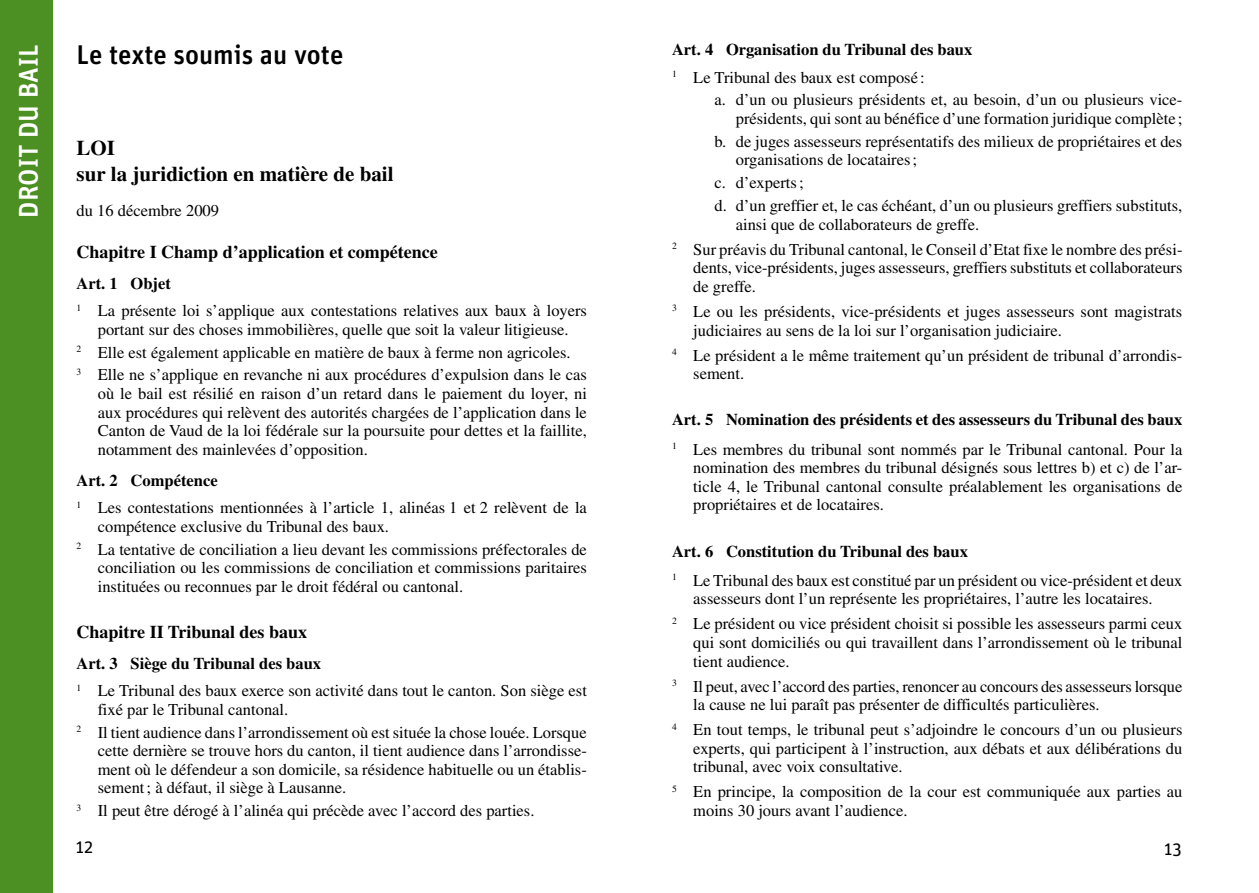
<style>
.page{position:relative;width:1259px;height:893px;background:#fff}
.page>*{position:absolute;margin:0;border:0;box-sizing:border-box;transform-origin:0 0}
.t1{font:500 27px "Unit";color:#000}
.t2{font:500 27px "Unit";color:#fff}
.t3{font:700 21px/25.2px "Times";color:#000}
.t4{font:700 18px "Times";color:#000}
.t5{font:18px "Unit";color:#000}
.t6{font:16.5px/18.6px "Times";color:#000}
.t7{font:700 16.5px/27.2px "Times";color:#000}
.s1{font-weight:700}
.s2{font-weight:400}
</style>
<div class="page">
<div style="left:0;top:0;width:53px;height:893px;background:#4c8f22"></div>
<h1 class="t2" style="left:11px;top:218px;width:175px;rotate:-90deg">DROIT DU BAIL</h1>
<h1 class="t1" style="left:77px;top:38px;width:268px">Le texte soumis au vote</h1>
<p class="t3" style="left:77px;top:135px;width:318px">LOI<br>sur la juridiction en matière de bail</p>
<p class="t6" style="left:77px;top:201px;width:144px">du 16 décembre 2009</p>
<p class="t4" style="left:77px;top:241px;width:363px">Chapitre I Champ d’application et compétence</p>
<p class="t6" style="left:77px;top:270px;width:512px;line-height:27.2px"><span class="s1">Art. 1 Objet<br></span><sup>1</sup> La présente loi s’applique aux contestations relatives aux baux à loyers</p>
<p class="t6" style="left:77px;top:318px;width:512px;line-height:22.8px;text-indent:21px">portant sur des choses immobilières, quelle que soit la valeur litigieuse.<br><sup>2</sup> Elle est également applicable en matière de baux à ferme non agricoles.<br><sup>3</sup> Elle ne s’applique en revanche ni aux procédures d’expulsion dans le cas</p>
<p class="t6" style="left:98px;top:384px;width:491px;text-align:justify">où le bail est résilié en raison d’un retard dans le paiement du loyer, ni aux procédures qui relèvent des autorités chargées de l’application dans le Canton de Vaud de la loi fédérale sur la poursuite pour dettes et la faillite, notamment des mainlevées d’opposition.</p>
<p class="t6" style="left:77px;top:467px;width:512px;line-height:27.2px"><span class="s1">Art. 2 Compétence<br></span><sup>1</sup> Les contestations mentionnées à l’article 1, alinéas 1 et 2 relèvent de la</p>
<p class="t6" style="left:77px;top:515px;width:512px;line-height:22.8px;text-indent:21px">compétence exclusive du Tribunal des baux.<br><sup>2</sup> La tentative de conciliation a lieu devant les commissions préfectorales de</p>
<p class="t6" style="left:98px;top:558px;width:490px">conciliation ou les commissions de conciliation et commissions paritaires instituées ou reconnues par le droit fédéral ou cantonal.</p>
<p class="t4" style="left:77px;top:621px;width:232px">Chapitre II Tribunal des baux</p>
<p class="t6" style="left:77px;top:650px;width:512px;line-height:27.2px"><span class="s1">Art. 3 Siège du Tribunal des baux<br></span><sup>1</sup> Le Tribunal des baux exerce son activité dans tout le canton. Son siège est</p>
<p class="t6" style="left:77px;top:698px;width:512px;line-height:22.8px;text-indent:21px">fixé par le Tribunal cantonal.<br><sup>2</sup> Il tient audience dans l’arrondissement où est située la chose louée. Lorsque</p>
<p class="t6" style="left:98px;top:741px;width:490px;text-align:justify">cette dernière se trouve hors du canton, il tient audience dans l’arrondisse&shy;ment où le défendeur a son domicile, sa résidence habituelle ou un établis&shy;sement; à défaut, il siège à Lausanne.</p>
<p class="t6" style="left:77px;top:801px;width:459px"><sup>3</sup> Il peut être dérogé à l’alinéa qui précède avec l’accord des parties.</p>
<p class="t7" style="left:672px;top:36px;width:302px">Art. 4 Organisation du Tribunal des baux<br><sup>1</sup> <span class="s2">Le Tribunal des baux est composé :</span></p>
<p class="t6" style="left:714px;top:90px;width:469px;text-align:right">a. d’un ou plusieurs présidents et, au besoin, d’un ou plusieurs vice&shy;présidents, qui sont au bénéfice d’une formation juridique complète ;</p>
<p class="t6" style="left:736px;top:132px;width:448px;text-indent:-21px">b. de juges assesseurs représentatifs des milieux de propriétaires et des organisations de locataires;</p>
<p class="t6" style="left:714px;top:171px;width:469px;line-height:22.8px">c. d’experts;<br>d. d’un greffier et, le cas échéant, d’un ou plusieurs greffiers substituts,</p>
<p class="t6" style="left:672px;top:212px;width:512px;line-height:25px;text-indent:64px">ainsi que de collaborateurs de greffe.<br><sup>2</sup> Sur préavis du Tribunal cantonal, le Conseil d’Etat fixe le nombre des prési-</p>
<p class="t6" style="left:693px;top:258px;width:491px">dents, vice-présidents, juges assesseurs, greffiers substituts et collaborateurs de greffe.</p>
<p class="t6" style="left:693px;top:302px;width:490px;text-indent:-21px"><sup>3</sup> Le ou les présidents, vice-présidents et juges assesseurs sont magistrats judiciaires au sens de la loi sur l’organisation judiciaire.</p>
<p class="t6" style="left:693px;top:346px;width:490px;text-indent:-21px"><sup>4</sup> Le président a le même traitement qu’un président de tribunal d’arrondis&shy;sement.</p>
<p class="t7" style="left:672px;top:405px;width:512px;line-height:29.2px">Art. 5 Nomination des présidents et des assesseurs du Tribunal des baux<br><sup>1</sup> <span class="s2">Les membres du tribunal sont nommés par le Tribunal cantonal. Pour la</span></p>
<p class="t6" style="left:693px;top:458px;width:491px;text-align:justify">nomination des membres du tribunal désignés sous lettres b) et c) de l’ar&shy;ticle 4, le Tribunal cantonal consulte préalablement les organisations de propriétaires et de locataires.</p>
<p class="t6" style="left:672px;top:536px;width:512px;line-height:29.2px"><span class="s1">Art. 6 Constitution du Tribunal des baux<br></span><sup>1</sup> Le Tribunal des baux est constitué par un président ou vice-président et deux</p>
<p class="t6" style="left:672px;top:586px;width:512px;line-height:25px;text-align:center">assesseurs dont l’un représente les propriétaires, l’autre les locataires.<br><sup>2</sup> Le président ou vice président choisit si possible les assesseurs parmi ceux</p>
<p class="t6" style="left:693px;top:633px;width:491px">qui sont domiciliés ou qui travaillent dans l’arrondissement où le tribunal tient audience.</p>
<p class="t6" style="left:693px;top:677px;width:490px;text-indent:-21px"><sup>3</sup> Il peut, avec l’accord des parties, renoncer au concours des assesseurs lorsque la cause ne lui paraît pas présenter de difficultés particulières.</p>
<p class="t6" style="left:693px;top:720px;width:490px;text-align:justify;text-indent:-21px"><sup>4</sup> En tout temps, le tribunal peut s’adjoindre le concours d’un ou plusieurs experts, qui participent à l’instruction, aux débats et aux délibérations du tribunal, avec voix consultative.</p>
<p class="t6" style="left:693px;top:782px;width:491px;text-indent:-21px"><sup>5</sup> En principe, la composition de la cour est communiquée aux parties au moins 30 jours avant l’audience.</p>
<p class="t5" style="left:76px;top:835px;width:19px">12</p>
<p class="t5" style="left:1164px;top:838px;width:19px">13</p>
</div>
